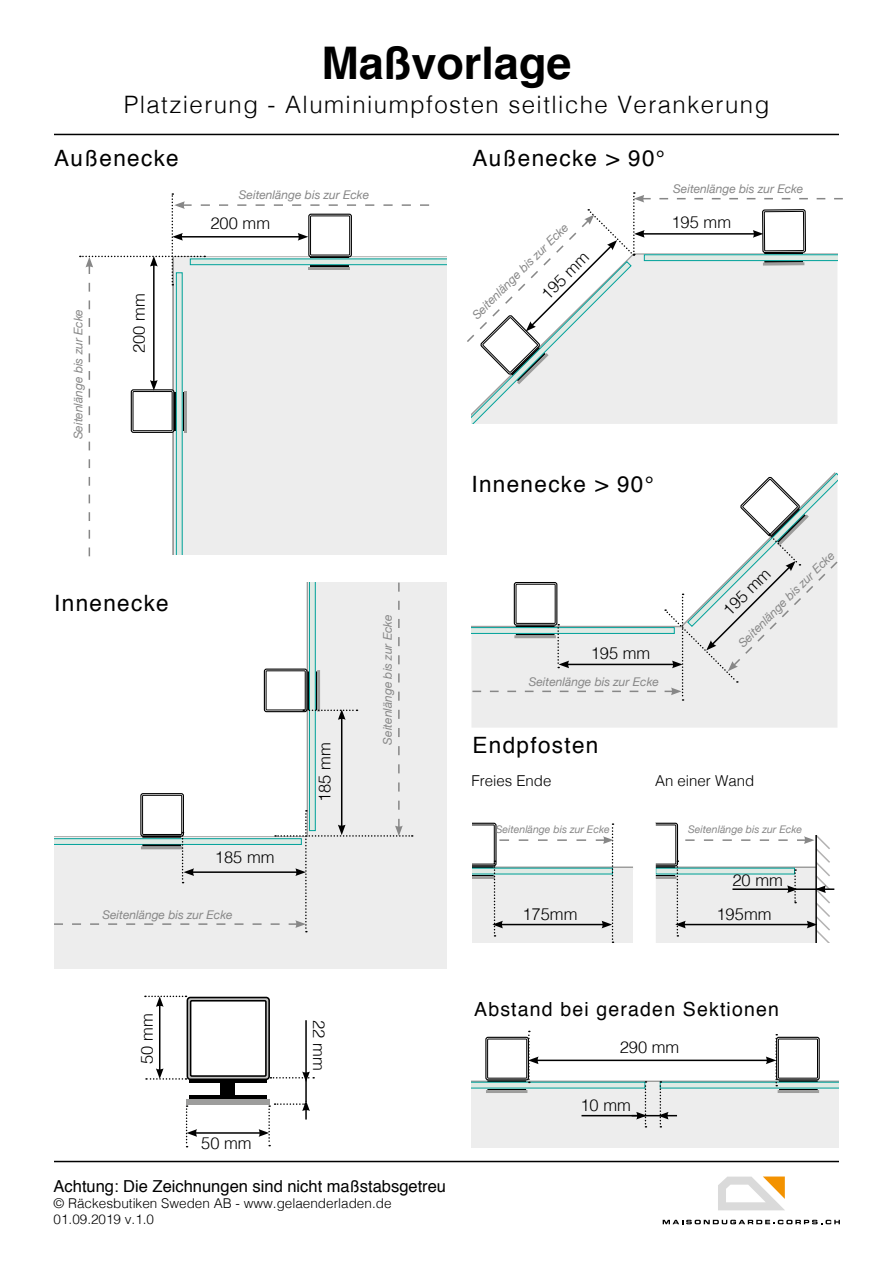
<style>
.page{position:relative;width:893px;height:1263px;background:#fff}
.page>*{position:absolute;margin:0;border:0;box-sizing:border-box;transform-origin:0 0}
.t1{font:700 45px "Helvetica";color:#000}
.t2{font:300 24px "Helvetica";letter-spacing:.06em;color:#000}
.t3{font:22.5px "Helvetica";letter-spacing:.06em;color:#000}
.t4{font:19.5px "Helvetica";letter-spacing:.06em;color:#000}
.t5{font:300 16.5px "Helvetica";color:#000}
.t6{font:16.5px "Helvetica";color:#000}
.t7{font:300 15px "Helvetica";color:#000}
.t8{font:300 13.5px/16.2px "Helvetica";color:#000}
.t9{font:italic 12px "Helvetica Neue";color:#878787}
.t10{font:italic 10.5px "Helvetica Neue";color:#878787}
</style>
<div class="page">
<div style="left:472px;top:701px;width:365px;height:27px;background:#ededed"></div>
<hr style="left:472px;top:866px;width:161px;height:3px;background:#9d9d9c">
<div style="left:656px;top:868px;width:160px;height:75px;background:#ededed"></div>
<div style="left:472px;top:868px;width:161px;height:75px;background:#ededed"></div>
<div style="left:634px;top:823px;width:44px;height:43px;border:1px solid #000;border-radius:2px"></div>
<div style="left:636px;top:825px;width:40px;height:39px;border:1px solid #000"></div>
<hr style="left:636px;top:866px;width:39px;height:2px;background:#000">
<hr style="left:636px;top:874px;width:39px;height:2px;background:#000">
<hr style="left:635px;top:876px;width:41px;height:3px;background:#9d9d9c">
<div style="left:652px;top:868px;width:7px;height:7px;background:#6fc5be"></div>
<div style="left:656px;top:868px;width:138px;height:6px;background:#dfeae4"></div>
<svg style="left:634px;top:822px;width:22px;height:57px"></svg>
<div style="left:54px;top:838px;width:392px;height:131px;background:#ededed"></div>
<div style="left:308px;top:583px;width:138px;height:323px;background:#ededed"></div>
<hr style="left:189px;top:1079px;width:78px;height:4px;background:#000">
<hr style="left:189px;top:1095px;width:78px;height:4px;background:#000">
<div style="left:186px;top:1099px;width:84px;height:6px;background:#9d9d9c"></div>
<div style="left:221px;top:1083px;width:14px;height:14px;background:#000"></div>
<hr style="left:471px;top:1080px;width:368px;height:3px;background:#9d9d9c">
<div style="left:471px;top:1082px;width:368px;height:66px;background:#ededed"></div>
<hr style="left:195px;top:1132px;width:66px;height:2px;background:#000">
<hr style="left:305px;top:1079px;width:2px;height:23px;background:#000">
<svg style="left:186px;top:1105px;width:11px;height:42px"></svg>
<svg style="left:145px;top:995px;width:169px;height:87px"></svg>
<svg style="left:259px;top:1100px;width:51px;height:46px"></svg>
<svg style="left:54px;top:583px;width:359px;height:349px"></svg>
<svg style="left:467px;top:192px;width:376px;height:232px"></svg>
<svg style="left:471px;top:473px;width:367px;height:228px"></svg>
<svg style="left:80px;top:193px;width:366px;height:363px"></svg>
<hr style="left:54px;top:1161px;width:785px;height:1px;background:#000">
<hr style="left:54px;top:134px;width:785px;height:1px;background:#000">
<svg style="left:472px;top:823px;width:142px;height:120px"></svg>
<svg style="left:675px;top:833px;width:159px;height:110px"></svg>
<svg style="left:663px;top:1220px;width:177px;height:4px"></svg>
<svg style="left:718px;top:1176px;width:67px;height:34px"></svg>
<hr style="left:536px;top:1059px;width:232px;height:2px;background:#000">
<svg style="left:471px;top:1031px;width:176px;height:96px"></svg>
<hr style="left:632px;top:1115px;width:35px;height:1px;background:#000">
<svg style="left:658px;top:1034px;width:181px;height:93px"></svg>
<h1 class="t1" style="left:321px;top:27px;width:252px">Maßvorlage</h1>
<h2 class="t2" style="left:124px;top:84px;width:647px">Platzierung - Aluminiumpfosten seitliche Verankerung</h2>
<h3 class="t3" style="left:54px;top:141px;width:126px">Außenecke</h3>
<h3 class="t3" style="left:472px;top:141px;width:194px">Außenecke &gt; 90°</h3>
<p class="t9" style="left:70px;top:439px;width:132px;rotate:-90deg">Seitenlänge bis zur Ecke</p>
<h3 class="t5" style="left:125px;top:353px;width:61px;rotate:-90deg">200 mm</h3>
<h3 class="t3" style="left:54px;top:586px;width:116px">Innenecke</h3>
<p class="t9" style="left:239px;top:186px;width:132px">Seitenlänge bis zur Ecke</p>
<p class="t9" style="left:673px;top:180px;width:132px">Seitenlänge bis zur Ecke</p>
<h3 class="t5" style="left:210px;top:209px;width:61px">200 mm</h3>
<h3 class="t5" style="left:215px;top:843px;width:61px">185 mm</h3>
<h3 class="t5" style="left:311px;top:802px;width:61px;rotate:-90deg">185 mm</h3>
<p class="t9" style="left:379px;top:744px;width:132px;rotate:-90deg">Seitenlänge bis zur Ecke</p>
<p class="t9" style="left:468px;top:311px;width:132px;rotate:-45deg">Seitenlänge bis zur Ecke</p>
<h3 class="t5" style="left:534px;top:287px;width:61px;rotate:-45deg">195 mm</h3>
<h3 class="t5" style="left:671px;top:208px;width:61px">195 mm</h3>
<h3 class="t3" style="left:471px;top:467px;width:184px">Innenecke &gt; 90°</h3>
<h3 class="t5" style="left:591px;top:639px;width:61px">195 mm</h3>
<p class="t9" style="left:529px;top:673px;width:132px">Seitenlänge bis zur Ecke</p>
<h3 class="t3" style="left:472px;top:727px;width:127px">Endpfosten</h3>
<p class="t9" style="left:734px;top:639px;width:132px;rotate:-45deg">Seitenlänge bis zur Ecke</p>
<h3 class="t5" style="left:716px;top:603px;width:61px;rotate:-45deg">195 mm</h3>
<p class="t7" style="left:471px;top:767px;width:82px">Freies Ende</p>
<p class="t7" style="left:655px;top:767px;width:101px">An einer Wand</p>
<p class="t10" style="left:496px;top:821px;width:115px">Seitenlänge bis zur Ecke</p>
<p class="t10" style="left:688px;top:821px;width:115px">Seitenlänge bis zur Ecke</p>
<h3 class="t5" style="left:732px;top:866px;width:52px">20 mm</h3>
<p class="t9" style="left:102px;top:906px;width:132px">Seitenlänge bis zur Ecke</p>
<h3 class="t5" style="left:522px;top:900px;width:57px">175mm</h3>
<h3 class="t5" style="left:716px;top:900px;width:57px">195mm</h3>
<h3 class="t5" style="left:133px;top:1064px;width:52px;rotate:-90deg">50 mm</h3>
<h3 class="t5" style="left:333px;top:1020px;width:52px;rotate:90deg">22 mm</h3>
<h3 class="t5" style="left:201px;top:1129px;width:52px">50 mm</h3>
<h3 class="t6" style="left:54px;top:1173px;width:394px">Achtung: Die Zeichnungen sind nicht maßstabsgetreu</h3>
<p class="t8" style="left:54px;top:1194px;width:339px">© Räckesbutiken Sweden AB - www.gelaenderladen.de<br>01.09.2019 v.1.0</p>
<h3 class="t4" style="left:474px;top:994px;width:306px">Abstand bei geraden Sektionen</h3>
<h3 class="t5" style="left:620px;top:1033px;width:61px">290 mm</h3>
<h3 class="t5" style="left:580px;top:1091px;width:52px">10 mm</h3>
</div>
